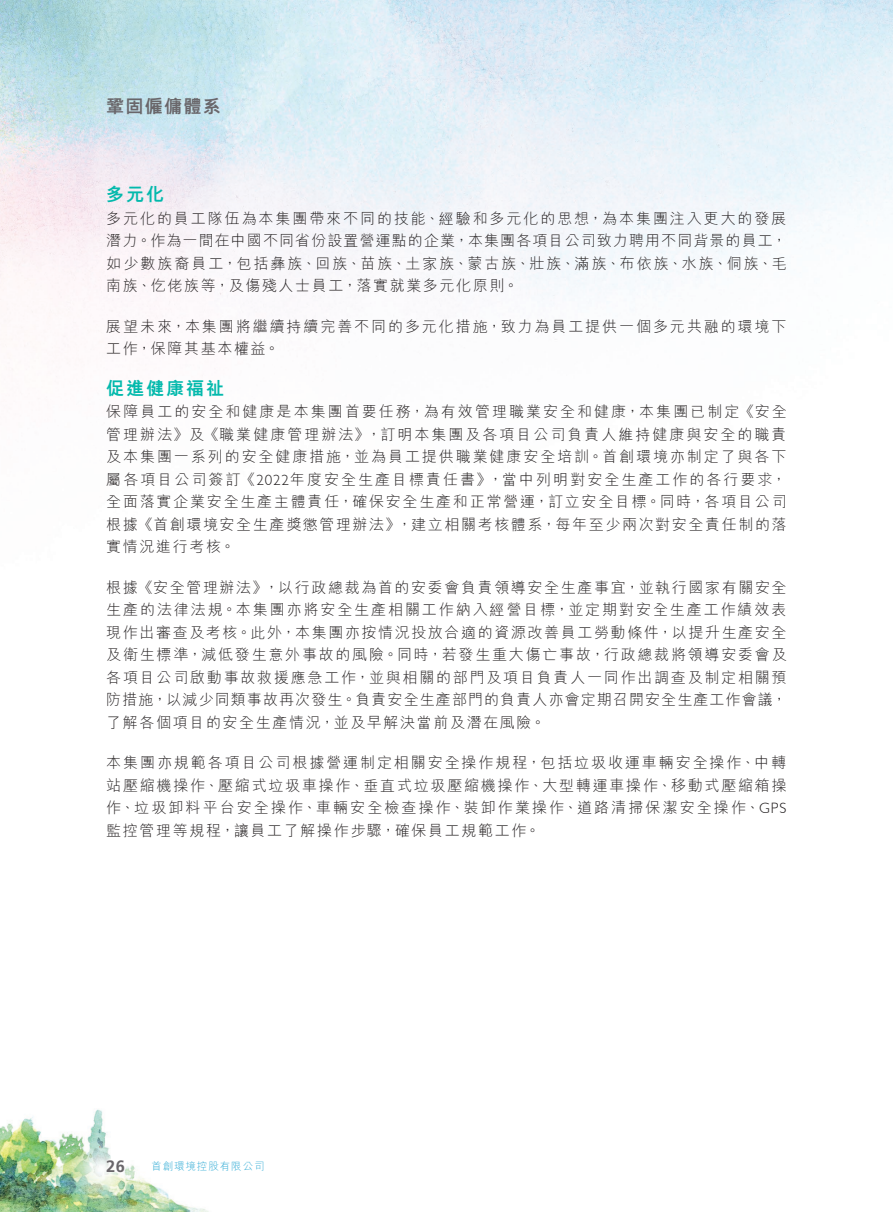
<style>
.page{position:relative;width:893px;height:1212px;background:#fff}
.page>*{position:absolute;margin:0;border:0;box-sizing:border-box;transform-origin:0 0}
.t1{font:800 18px "M Hei HK";letter-spacing:.11em;color:#03b9ac}
.t2{font:800 18px "M Hei HK";letter-spacing:.07em;color:#69666a}
.t3{font:700 16.5px "Frutiger LT Std";color:#69666a}
.t4{font:300 15px/22.5px "M Hei HK";letter-spacing:.11em;color:#231f20;text-align:justify}
.t5{font:300 15px/22.5px "M Hei HK";letter-spacing:.13em;color:#231f20}
.t6{font:300 10.5px "M Hei HK";letter-spacing:.09em;color:#30abd5}
.s1{font-family:"Gill Sans"}
</style>
<div class="page">
<img style="left:0;top:0;width:893px;height:1212px">
<div style="left:105px;top:1158px;width:21px;height:16px;background:#fff"></div>
<p class="t2" style="left:106px;top:97px;width:116px">鞏固僱傭體系</p>
<p class="t1" style="left:106px;top:185px;width:59px">多元化</p>
<p class="t4" style="left:106px;top:207px;width:682px">多元化的員工隊伍為本集團帶來不同的技能、經驗和多元化的思想，為本集團注入更大的發展潛力。作為一間在中國不同省份設置營運點的企業，本集團各項目公司致力聘用不同背景的員工，如少數族裔員工，包括彝族、回族、苗族、土家族、蒙古族、壯族、滿族、布依族、水族、侗族、毛南族、仡佬族等，及傷殘人士員工，落實就業多元化原則。</p>
<p class="t5" style="left:106px;top:315px;width:682px">展望未來，本集團將繼續持續完善不同的多元化措施，致力為員工提供一個多元共融的環境下工作，保障其基本權益。</p>
<p class="t1" style="left:106px;top:379px;width:119px">促進健康福祉</p>
<p class="t4" style="left:106px;top:400px;width:682px">保障員工的安全和健康是本集團首要任務，為有效管理職業安全和健康，本集團已制定《安全管理辦法》及《職業健康管理辦法》，訂明本集團及各項目公司負責人維持健康與安全的職責及本集團一系列的安全健康措施，並為員工提供職業健康安全培訓。首創環境亦制定了與各下屬各項目公司簽訂《<span class="s1">2022</span>年度安全生產目標責任書》，當中列明對安全生產工作的各行要求，全面落實企業安全生產主體責任，確保安全生產和正常營運，訂立安全目標。同時，各項目公司根據《首創環境安全生產獎懲管理辦法》，建立相關考核體系，每年至少兩次對安全責任制的落實情況進行考核。</p>
<p class="t4" style="left:106px;top:576px;width:682px">根據《安全管理辦法》，以行政總裁為首的安委會負責領導安全生產事宜，並執行國家有關安全生產的法律法規。本集團亦將安全生產相關工作納入經營目標，並定期對安全生產工作績效表現作出審查及考核。此外，本集團亦按情況投放合適的資源改善員工勞動條件，以提升生產安全及衛生標準，減低發生意外事故的風險。同時，若發生重大傷亡事故，行政總裁將領導安委會及各項目公司啟動事故救援應急工作，並與相關的部門及項目負責人一同作出調查及制定相關預防措施，以減少同類事故再次發生。負責安全生產部門的負責人亦會定期召開安全生產工作會議，了解各個項目的安全生產情況，並及早解決當前及潛在風險。</p>
<p class="t4" style="left:106px;top:751px;width:682px">本集團亦規範各項目公司根據營運制定相關安全操作規程，包括垃圾收運車輛安全操作、中轉站壓縮機操作、壓縮式垃圾車操作、垂直式垃圾壓縮機操作、大型轉運車操作、移動式壓縮箱操作、垃圾卸料平台安全操作、車輛安全檢查操作、裝卸作業操作、道路清掃保潔安全操作、<span class="s1">GPS</span>監控管理等規程，讓員工了解操作步驟，確保員工規範工作。</p>
<p class="t3" style="left:106px;top:1156px;width:20px">26</p>
<p class="t6" style="left:151px;top:1161px;width:115px">首創環境控股有限公司</p>
</div>
